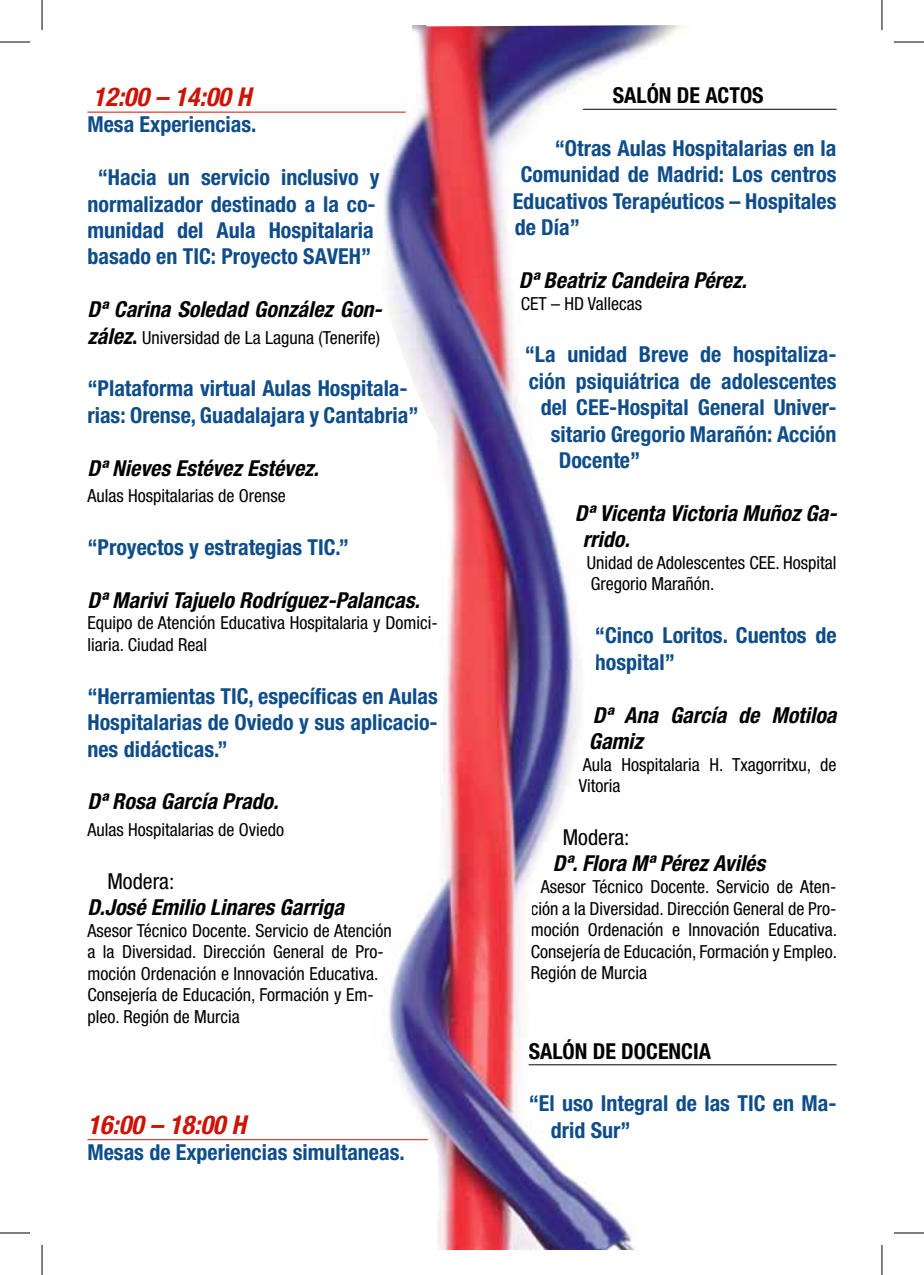
<style>
.page{position:relative;width:924px;height:1275px;background:#fff}
.page>*{position:absolute;margin:0;border:0;box-sizing:border-box;transform-origin:0 0}
.t1{font:italic 700 condensed 26px "Helvetica Neue LT Std";color:#ce1203}
.t2{font:700 condensed 22px/26.4px "Helvetica Neue LT Std";color:#0e4d8a}
.t3{font:italic 700 condensed 22px/26.4px "Helvetica Neue LT Std";color:#000}
.t4{font:700 condensed 22px "Helvetica Neue LT Std";color:#000}
.t5{font:condensed 22px "Helvetica Neue LT Std";color:#000}
.t6{font:condensed 18px/21.6px "Helvetica Neue LT Std";color:#000}
.s1{font-weight:700;font-style:italic;font-size:22px}
.s2{font-weight:700;font-size:22px}
</style>
<div class="page">
<hr style="left:87px;top:112px;width:318px;height:1px;background:#ce1203">
<hr style="left:87px;top:1139px;width:340px;height:1px;background:#ce1203">
<hr style="left:582px;top:109px;width:254px;height:1px;background:#000">
<hr style="left:526px;top:1064px;width:310px;height:1px;background:#000">
<img style="left:370px;top:25px;width:322px;height:1225px">
<hr style="left:0;top:42px;width:30px;height:1px;background:#000">
<hr style="left:893px;top:42px;width:30px;height:1px;background:#000">
<hr style="left:0;top:1232px;width:30px;height:1px;background:#000">
<hr style="left:893px;top:1232px;width:30px;height:1px;background:#000">
<hr style="left:42px;top:0;width:1px;height:30px;background:#000">
<hr style="left:42px;top:1245px;width:1px;height:30px;background:#000">
<hr style="left:881px;top:0;width:1px;height:30px;background:#000">
<hr style="left:881px;top:1245px;width:1px;height:30px;background:#000">
<p class="t1" style="left:93px;top:81px;width:160px">12:00 – 14:00 H</p>
<p class="t2" style="left:87px;top:111px;width:170px">Mesa Experiencias.</p>
<p class="t2" style="left:87px;top:164px;width:293px;text-align:center">“Hacia un servicio inclusivo y normalizador destinado a la co&shy;munidad del Aula Hospitalaria basado en TIC: Proyecto SAVEH”</p>
<p class="t3" style="left:87px;top:296px;width:296px">Dª Carina Soledad González Gon-</p>
<p class="t6" style="left:87px;top:326px;width:294px"><span class="s1">zález</span><span class="s2">.</span> Universidad de La Laguna (Tenerife)</p>
<p class="t2" style="left:87px;top:375px;width:332px">“Plataforma virtual Aulas Hospitala&shy;rias: Orense, Guadalajara y Cantabria”</p>
<p class="t3" style="left:87px;top:455px;width:233px">Dª Nieves Estévez Estévez.</p>
<p class="t6" style="left:87px;top:485px;width:200px">Aulas Hospitalarias de Orense</p>
<p class="t2" style="left:87px;top:533px;width:263px">“Proyectos y estrategias TIC.”</p>
<p class="t3" style="left:87px;top:587px;width:333px">Dª Marivi Tajuelo Rodríguez-Palancas.</p>
<p class="t6" style="left:87px;top:612px;width:352px">Equipo de Atención Educativa Hospitalaria y Domici&shy;liaria. Ciudad Real</p>
<p class="t2" style="left:87px;top:682px;width:351px;text-align:justify">“Herramientas TIC, específicas en Aulas Hospitalarias de Oviedo y sus aplicacio&shy;nes didácticas.”</p>
<p class="t3" style="left:87px;top:788px;width:192px">Dª Rosa García Prado.</p>
<p class="t6" style="left:87px;top:818px;width:198px">Aulas Hospitalarias de Oviedo</p>
<p class="t5" style="left:107px;top:868px;width:68px">Modera:</p>
<p class="t3" style="left:87px;top:894px;width:258px">D.José Emilio Linares Garriga</p>
<p class="t6" style="left:87px;top:919px;width:306px">Asesor Técnico Docente. Servicio de Atención a la Diversidad. Dirección General de Pro&shy;moción Ordenación e Innovación Educativa.<br>Consejería de Educación, Formación y Em&shy;pleo. Región de Murcia</p>
<p class="t1" style="left:87px;top:1108px;width:160px">16:00 – 18:00 H</p>
<p class="t2" style="left:87px;top:1138px;width:319px">Mesas de Experiencias simultaneas.</p>
<p class="t4" style="left:612px;top:82px;width:152px">SALÓN DE ACTOS</p>
<p class="t2" style="left:554px;top:135px;width:283px">“Otras Aulas Hospitalarias en la</p>
<p class="t2" style="left:520px;top:161px;width:317px">Comunidad de Madrid: Los centros</p>
<p class="t2" style="left:512px;top:187px;width:325px">Educativos Terapéuticos – Hospitales</p>
<p class="t2" style="left:514px;top:214px;width:67px">de Día”</p>
<p class="t3" style="left:518px;top:267px;width:229px">Dª Beatriz Candeira Pérez.</p>
<p class="t6" style="left:520px;top:292px;width:123px">CET – HD Vallecas</p>
<p class="t2" style="left:524px;top:341px;width:313px">“La unidad Breve de hospitaliza-</p>
<p class="t2" style="left:528px;top:367px;width:309px">ción psiquiátrica de adolescentes</p>
<p class="t2" style="left:540px;top:394px;width:297px">del CEE-Hospital General Univer-</p>
<p class="t2" style="left:550px;top:420px;width:287px">sitario Gregorio Marañón: Acción</p>
<p class="t2" style="left:558px;top:447px;width:83px">Docente”</p>
<p class="t3" style="left:582px;top:500px;width:256px;text-indent:-8px">Dª Vicenta Victoria Muñoz Ga&shy;rrido.</p>
<p class="t6" style="left:586px;top:551px;width:251px">Unidad de Adolescentes CEE. Hospital<br>Gregorio Marañón.</p>
<p class="t2" style="left:594px;top:622px;width:243px">“Cinco Loritos. Cuentos de hospital”</p>
<p class="t3" style="left:588px;top:701px;width:249px">Dª Ana García de Motiloa<br>Gamiz</p>
<p class="t6" style="left:578px;top:753px;width:259px">Aula Hospitalaria H. Txagorritxu, de<br>Vitoria</p>
<p class="t5" style="left:562px;top:824px;width:68px">Modera:</p>
<p class="t3" style="left:552px;top:850px;width:214px">Dª. Flora Mª Pérez Avilés</p>
<p class="t6" style="left:530px;top:875px;width:308px;text-align:justify;text-indent:10px">Asesor Técnico Docente. Servicio de Aten&shy;ción a la Diversidad. Dirección General de Pro&shy;moción Ordenación e Innovación Educativa.<br>Consejería de Educación, Formación y Empleo.<br>Región de Murcia</p>
<p class="t4" style="left:528px;top:1037px;width:184px">SALÓN DE DOCENCIA</p>
<p class="t2" style="left:550px;top:1090px;width:287px;text-indent:-22px">“El uso Integral de las TIC en Ma&shy;drid Sur”</p>
</div>
